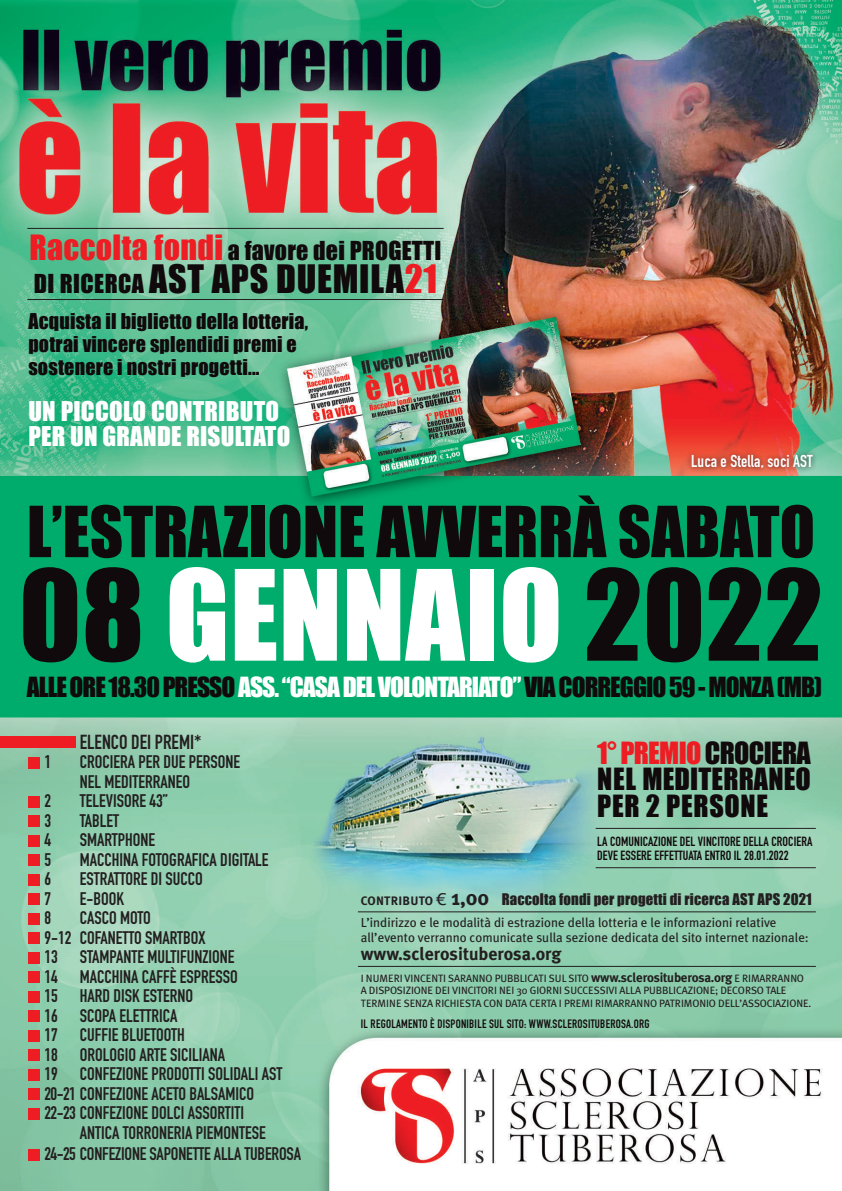
<style>
.page{position:relative;width:842px;height:1191px;background:#fff}
.page>*{position:absolute;margin:0;border:0;box-sizing:border-box;transform-origin:0 0}
.t1{font:116px "Impact";letter-spacing:.005em;color:#fff}
.t2{font:65px "Impact";color:#110a0c}
.t3{font:36px "Impact";letter-spacing:.02em;color:#110a0c}
.t4{font:28.1px/26.3px "Impact";letter-spacing:.005em;color:#110a0c;text-align:justify}
.t5{font:25.5px "Impact";letter-spacing:-.035em;color:#110a0c}
.t6{font:25px/25.5px "Impact";letter-spacing:.01em;color:#fff}
.t7{font:24px "Impact";letter-spacing:.01em;color:#110a0c}
.t8{font:20px/23px "Impact";letter-spacing:.01em;color:#110a0c}
.t9{font:20px "DIN Engschrift Std";color:#231f20}
.t10{font:18px/19.5px "DIN Engschrift Std";color:#231f20}
.t11{font:700 18px "Meta Plus";color:#231f20}
.t12{font:17px "DIN Engschrift Std";letter-spacing:.01em;color:#fff}
.t13{font:14.7px "Impact";letter-spacing:.01em;color:#231f20}
.t14{font:13.1px/15px "Meta Plus";color:#231f20}
.t15{font:13.1px/14.2px "DIN Engschrift Std";letter-spacing:.005em;color:#110a0c}
.t16{font:700 12.3px "Meta Plus";letter-spacing:.02em;color:#231f20}
.t17{font:12px "DIN Engschrift Std";letter-spacing:.02em;color:#110a0c}
.t18{font:10.6px/12.6px "Meta Plus";letter-spacing:-.01em;color:#231f20}
.s1{font-size:32px;color:#ee1d23}
.s2{font-size:24px}
.s3{color:#ee1d23}
.s4{color:#110a0c}
.s5{color:#fff}
.s6{font-family:"Lucida Grande";font-weight:400;font-size:16.4px}
.s7{font-size:21.3px}
.s8{font-weight:700;font-size:13.1px}
</style>
<div class="page">
<img style="left:0;top:0;width:842px;height:1191px">
<hr style="left:27px;top:228px;width:417px;height:1px;background:#231f20">
<hr style="left:27px;top:299px;width:417px;height:1px;background:#231f20">
<div style="left:29px;top:757px;width:11px;height:11px;background:#ee1d23"></div>
<div style="left:29px;top:796px;width:11px;height:11px;background:#ee1d23"></div>
<div style="left:29px;top:815px;width:11px;height:11px;background:#ee1d23"></div>
<div style="left:29px;top:835px;width:11px;height:11px;background:#ee1d23"></div>
<div style="left:29px;top:854px;width:11px;height:11px;background:#ee1d23"></div>
<div style="left:29px;top:874px;width:11px;height:11px;background:#ee1d23"></div>
<div style="left:29px;top:893px;width:11px;height:11px;background:#ee1d23"></div>
<div style="left:29px;top:913px;width:11px;height:11px;background:#ee1d23"></div>
<div style="left:29px;top:932px;width:11px;height:11px;background:#ee1d23"></div>
<div style="left:29px;top:952px;width:11px;height:11px;background:#ee1d23"></div>
<div style="left:29px;top:971px;width:11px;height:11px;background:#ee1d23"></div>
<div style="left:29px;top:991px;width:11px;height:11px;background:#ee1d23"></div>
<div style="left:29px;top:1010px;width:11px;height:11px;background:#ee1d23"></div>
<div style="left:29px;top:1030px;width:11px;height:11px;background:#ee1d23"></div>
<div style="left:29px;top:1049px;width:11px;height:11px;background:#ee1d23"></div>
<div style="left:29px;top:1069px;width:11px;height:11px;background:#ee1d23"></div>
<div style="left:29px;top:1088px;width:11px;height:11px;background:#ee1d23"></div>
<div style="left:29px;top:1108px;width:11px;height:11px;background:#ee1d23"></div>
<div style="left:29px;top:1149px;width:11px;height:11px;background:#ee1d23"></div>
<div style="left:0;top:736px;width:76px;height:11px;background:#ee1d23"></div>
<hr style="left:358px;top:966px;width:458px;height:1px;background:#231f20">
<hr style="left:596px;top:867px;width:220px;height:1px;background:#231f20">
<hr style="left:596px;top:828px;width:220px;height:1px;background:#231f20">
<hr style="left:358px;top:911px;width:458px;height:1px;background:#231f20">
<div style="left:686px;top:449px;width:132px;height:25px;background:#110a0c;opacity:.75"></div>
<h3 class="t7" style="left:30px;top:231px;width:413px"><span class="s1">Raccolta fondi</span> a favore dei PROGETTI</h3>
<h3 class="t3" style="left:34px;top:250px;width:405px"><span class="s2">DI RICERCA</span> AST APS DUEMILA<span class="s3">21</span></h3>
<p class="t8" style="left:28px;top:309px;width:281px">Acquista il biglietto della lotteria, potrai vincere splendidi premi e sostenere i nostri progetti...</p>
<h3 class="t6" style="left:28px;top:397px;width:264px">UN PICCOLO CONTRIBUTO<br>PER UN GRANDE RISULTATO</h3>
<p class="t12" style="left:691px;top:451px;width:123px">Luca e Stella, soci AST</p>
<h2 class="t2" style="left:27px;top:481px;width:790px">L’ESTRAZIONE AVVERRÀ SABATO</h2>
<h1 class="t1" style="left:19px;top:525px;width:805px"><span class="s4">08</span> GENNAIO <span class="s4">2022</span></h1>
<h3 class="t5" style="left:27px;top:667px;width:797px">ALLE ORE 18.30 PRESSO <span class="s5">ASS. “CASA DEL VOLONTARIATO”</span> VIA CORREGGIO 59 - MONZA (MB)</h3>
<p class="t9" style="left:80px;top:730px;width:123px">ELENCO DEI PREMI*</p>
<p class="t10" style="left:44px;top:752px;width:8px">1</p>
<p class="t10" style="left:80px;top:752px;width:162px">CROCIERA PER DUE PERSONE<br>NEL MEDITERRANEO</p>
<p class="t10" style="left:44px;top:791px;width:8px">2</p>
<p class="t10" style="left:80px;top:791px;width:90px">TELEVISORE 43”</p>
<p class="t10" style="left:44px;top:810px;width:8px">3</p>
<p class="t10" style="left:80px;top:810px;width:41px">TABLET</p>
<p class="t10" style="left:44px;top:830px;width:8px">4</p>
<p class="t10" style="left:80px;top:830px;width:77px">SMARTPHONE</p>
<p class="t10" style="left:44px;top:849px;width:8px">5</p>
<p class="t10" style="left:80px;top:849px;width:190px">MACCHINA FOTOGRAFICA DIGITALE</p>
<p class="t10" style="left:44px;top:869px;width:8px">6</p>
<p class="t10" style="left:80px;top:869px;width:125px">ESTRATTORE DI SUCCO</p>
<p class="t10" style="left:44px;top:888px;width:8px">7</p>
<p class="t10" style="left:80px;top:888px;width:46px">E-BOOK</p>
<p class="t10" style="left:44px;top:908px;width:8px">8</p>
<h3 class="t4" style="left:597px;top:739px;width:215px"><span class="s3">1° PREMIO</span> CROCIERA NEL MEDITERRANEO PER 2 PERSONE</h3>
<p class="t15" style="left:597px;top:834px;width:217px">LA COMUNICAZIONE DEL VINCITORE DELLA CROCIERA<br>DEVE ESSERE EFFETTUATA ENTRO IL 28.01.2022</p>
<p class="t16" style="left:361px;top:893px;width:130px">CONTRIBUTO <span class="s6">€</span> <span class="s7">1,00</span></p>
<p class="t14" style="left:361px;top:915px;width:450px">L’indirizzo e le modalità di estrazione della lotteria e le informazioni relative all’evento verranno comunicate sulla sezione dedicata del sito internet nazionale:</p>
<p class="t11" style="left:361px;top:943px;width:202px">www.sclerosituberosa.org</p>
<p class="t18" style="left:361px;top:971px;width:452px">I NUMERI VINCENTI SARANNO PUBBLICATI SUL SITO <span class="s8">www.sclerosituberosa.org</span> E RIMARRANNO<br>A DISPOSIZIONE DEI VINCITORI NEI 30 GIORNI SUCCESSIVI ALLA PUBBLICAZIONE; DECORSO TALE<br>TERMINE SENZA RICHIESTA CON DATA CERTA I PREMI RIMARRANNO PATRIMONIO DELL’ASSOCIAZIONE.</p>
<p class="t13" style="left:502px;top:887px;width:312px">Raccolta fondi per progetti di ricerca AST APS 2021</p>
<p class="t10" style="left:44px;top:908px;width:240px;text-indent:35px">CASCO MOTO<br>9-12 COFANETTO SMARTBOX<br>13 STAMPANTE MULTIFUNZIONE<br>14 MACCHINA CAFFÈ ESPRESSO<br>15 HARD DISK ESTERNO<br>16 SCOPA ELETTRICA<br>17 CUFFIE BLUETOOTH<br>18 OROLOGIO ARTE SICILIANA<br>19 CONFEZIONE PRODOTTI SOLIDALI AST<br>20-21 CONFEZIONE ACETO BALSAMICO<br>22-23 CONFEZIONE DOLCI ASSORTITI</p>
<p class="t10" style="left:44px;top:1121px;width:258px;line-height:21.5px;text-align:center">ANTICA TORRONERIA PIEMONTESE<br>24-25 CONFEZIONE SAPONETTE ALLA TUBEROSA</p>
<p class="t17" style="left:361px;top:1016px;width:290px">IL REGOLAMENTO È DISPONIBILE SUL SITO: WWW.SCLEROSITUBEROSA.ORG</p>
</div>
